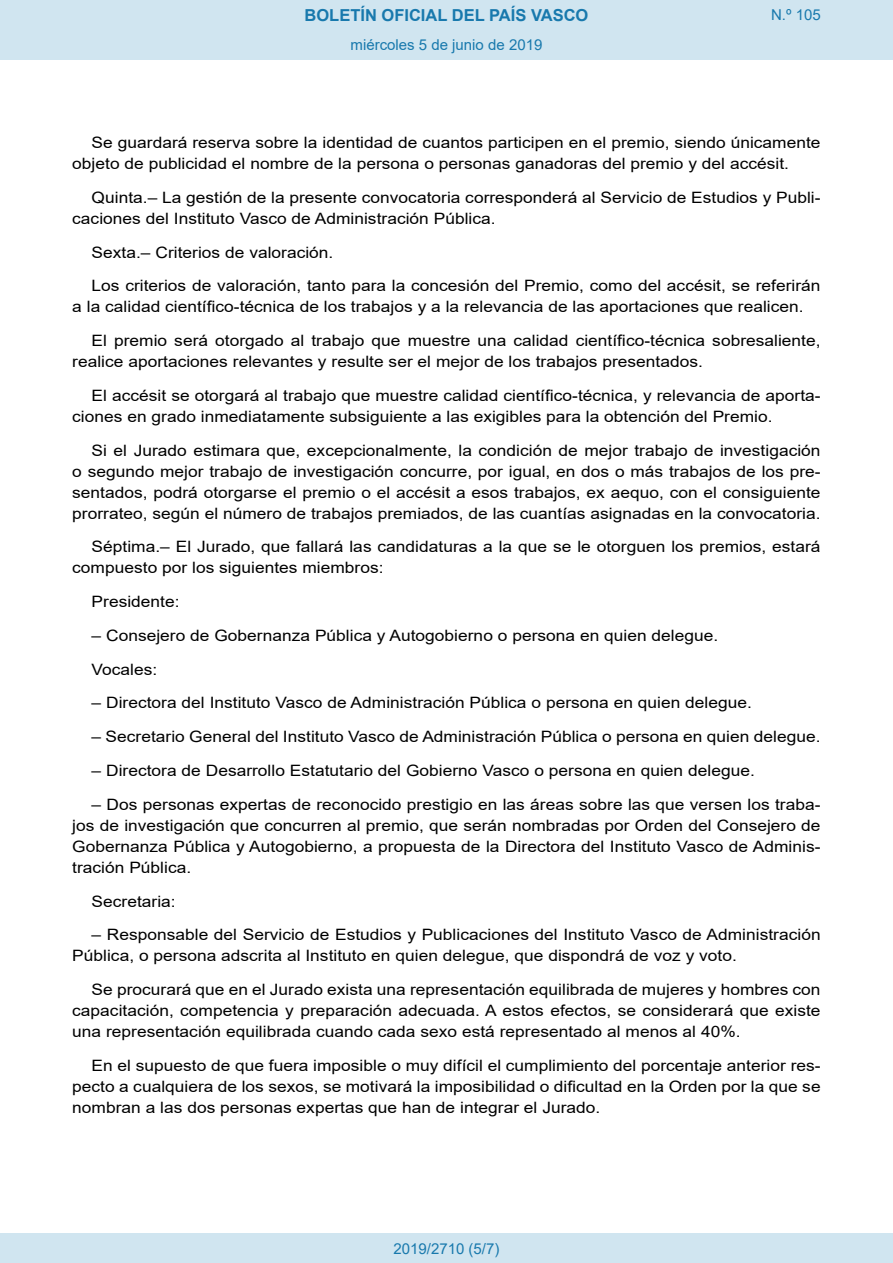
<style>
.page{position:relative;width:893px;height:1263px;background:#fff}
.page>*{position:absolute;margin:0;border:0;box-sizing:border-box;transform-origin:0 0}
.t1{font:700 16.5px "Arial";color:#1879ad}
.BOPVDetalle{font:15.6px/21px "Arial";color:#000;scale:1.11 1}
.Paginacion_Centro{font:15px "Arial";color:#1879ad}
</style>
<div class="page">
<div style="left:0;top:0;width:893px;height:60px;background:#d0e5f0"></div>
<div style="left:0;top:1233px;width:893px;height:30px;background:#d0e5f0"></div>
<p class="t1" style="left:305px;top:3px;width:285px">BOLETÍN OFICIAL DEL PAÍS VASCO</p>
<p class="Paginacion_Centro" style="left:351px;top:35px;width:193px">miércoles 5 de junio de 2019</p>
<p class="Paginacion_Centro" style="left:771px;top:5px;width:51px">N.º 105</p>
<p class="BOPVDetalle" style="left:72px;top:132px;width:676px;text-indent:19px">Se guardará reserva sobre la identidad de cuantos participen en el premio, siendo únicamente objeto de publicidad el nombre de la persona o personas ganadoras del premio y del accésit.</p>
<p class="BOPVDetalle" style="left:72px;top:187px;width:676px;text-indent:19px">Quinta.– La gestión de la presente convocatoria corresponderá al Servicio de Estudios y Publi&shy;caciones del Instituto Vasco de Administración Pública.</p>
<p class="BOPVDetalle" style="left:92px;top:242px;width:219px">Sexta.– Criterios de valoración.</p>
<p class="BOPVDetalle" style="left:72px;top:275px;width:676px;text-indent:19px">Los criterios de valoración, tanto para la concesión del Premio, como del accésit, se referirán a la calidad científico-técnica de los trabajos y a la relevancia de las aportaciones que realicen.</p>
<p class="BOPVDetalle" style="left:72px;top:330px;width:676px;text-indent:19px">El premio será otorgado al trabajo que muestre una calidad científico-técnica sobresaliente, realice aportaciones relevantes y resulte ser el mejor de los trabajos presentados.</p>
<p class="BOPVDetalle" style="left:72px;top:385px;width:676px;text-indent:19px">El accésit se otorgará al trabajo que muestre calidad científico-técnica, y relevancia de aporta&shy;ciones en grado inmediatamente subsiguiente a las exigibles para la obtención del Premio.</p>
<p class="BOPVDetalle" style="left:72px;top:440px;width:676px;text-align:justify;text-indent:19px">Si el Jurado estimara que, excepcionalmente, la condición de mejor trabajo de investigación o segundo mejor trabajo de investigación concurre, por igual, en dos o más trabajos de los pre&shy;sentados, podrá otorgarse el premio o el accésit a esos trabajos, ex aequo, con el consiguiente prorrateo, según el número de trabajos premiados, de las cuantías asignadas en la convocatoria.</p>
<p class="BOPVDetalle" style="left:72px;top:536px;width:675px;text-indent:19px">Séptima.– El Jurado, que fallará las candidaturas a la que se le otorguen los premios, estará compuesto por los siguientes miembros:</p>
<p class="BOPVDetalle" style="left:92px;top:591px;width:81px">Presidente:</p>
<p class="BOPVDetalle" style="left:92px;top:625px;width:566px">– Consejero de Gobernanza Pública y Autogobierno o persona en quien delegue.</p>
<p class="BOPVDetalle" style="left:92px;top:659px;width:61px">Vocales:</p>
<p class="BOPVDetalle" style="left:92px;top:692px;width:596px">– Directora del Instituto Vasco de Administración Pública o persona en quien delegue.</p>
<p class="BOPVDetalle" style="left:92px;top:726px;width:658px">– Secretario General del Instituto Vasco de Administración Pública o persona en quien delegue.</p>
<p class="BOPVDetalle" style="left:92px;top:760px;width:599px">– Directora de Desarrollo Estatutario del Gobierno Vasco o persona en quien delegue.</p>
<p class="BOPVDetalle" style="left:72px;top:794px;width:676px;text-align:justify;text-indent:19px">– Dos personas expertas de reconocido prestigio en las áreas sobre las que versen los traba&shy;jos de investigación que concurren al premio, que serán nombradas por Orden del Consejero de Gobernanza Pública y Autogobierno, a propuesta de la Directora del Instituto Vasco de Adminis&shy;tración Pública.</p>
<p class="BOPVDetalle" style="left:92px;top:890px;width:77px">Secretaria:</p>
<p class="BOPVDetalle" style="left:72px;top:924px;width:676px;text-indent:19px">– Responsable del Servicio de Estudios y Publicaciones del Instituto Vasco de Administración<br>Pública, o persona adscrita al Instituto en quien delegue, que dispondrá de voz y voto.</p>
<p class="BOPVDetalle" style="left:72px;top:979px;width:676px;text-align:justify;text-indent:19px">Se procurará que en el Jurado exista una representación equilibrada de mujeres y hombres con capacitación, competencia y preparación adecuada. A estos efectos, se considerará que existe una representación equilibrada cuando cada sexo está representado al menos al 40%.</p>
<p class="BOPVDetalle" style="left:72px;top:1055px;width:676px;text-align:justify;text-indent:19px">En el supuesto de que fuera imposible o muy difícil el cumplimiento del porcentaje anterior res&shy;pecto a cualquiera de los sexos, se motivará la imposibilidad o dificultad en la Orden por la que se nombran a las dos personas expertas que han de integrar el Jurado.</p>
<p class="Paginacion_Centro" style="left:393px;top:1238px;width:107px">2019/2710 (5/7)</p>
</div>
